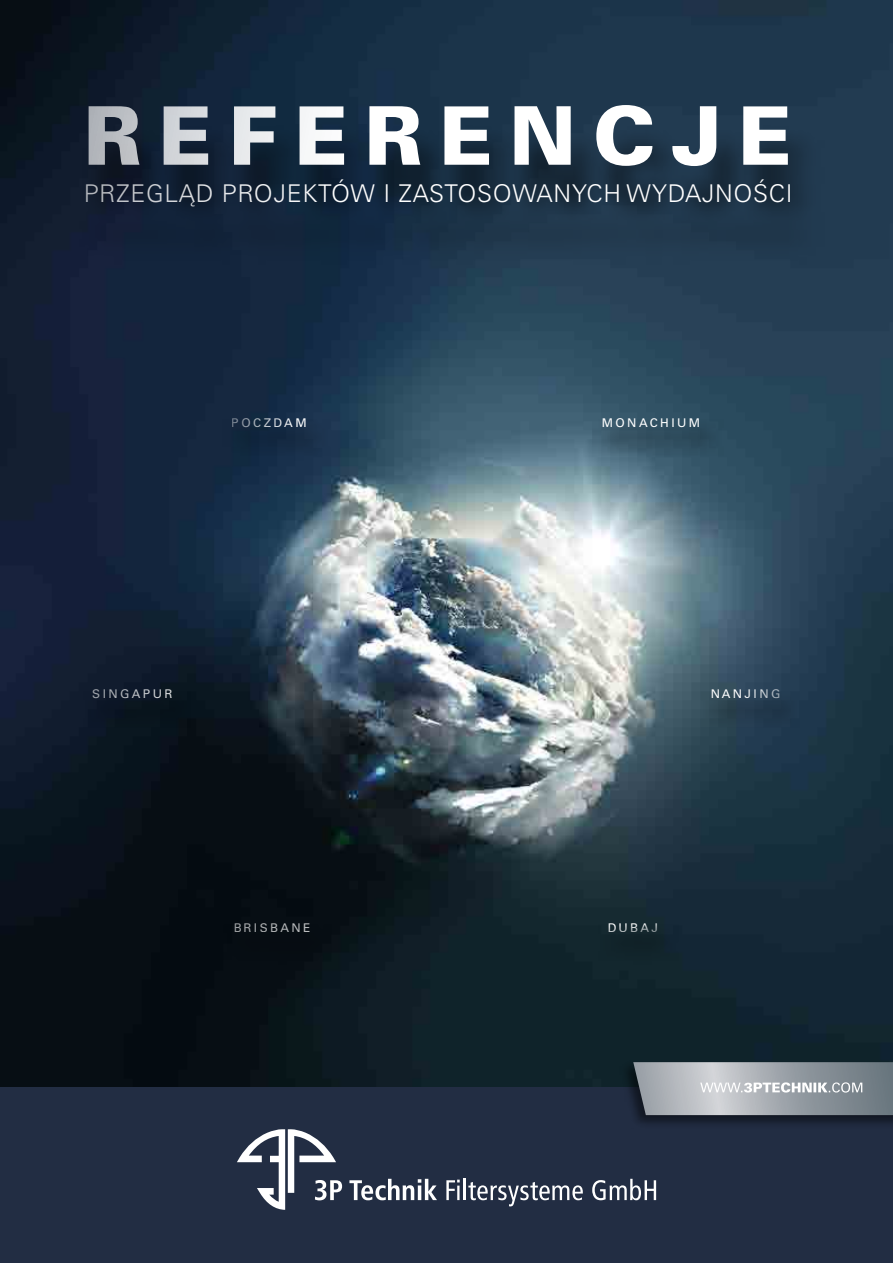
<style>
.page{position:relative;width:893px;height:1263px;background:#fff}
.page>*{position:absolute;margin:0;border:0;box-sizing:border-box;transform-origin:0 0}
.t1{font:900 81px "Univers LT Pro 75";letter-spacing:.2em;color:#fff}
.t2{font:300 24.45px "Univers LT Pro 45";letter-spacing:.03em;color:#fff}
.t3{font:12px "Univers LT Pro 55 Roman";letter-spacing:.2em;color:#fff}
</style>
<div class="page">
<img style="left:0;top:0;width:893px;height:1087px">
<div style="left:0;top:1087px;width:893px;height:176px;background:#222d43"></div>
<svg style="left:237px;top:1129px;width:105px;height:81px"></svg>
<svg style="left:349px;top:1179px;width:88px;height:21px"></svg>
<svg style="left:446px;top:1179px;width:14px;height:21px"></svg>
<hr style="left:464px;top:1179px;width:2px;height:21px;background:#fff">
<svg style="left:468px;top:1182px;width:115px;height:24px"></svg>
<svg style="left:592px;top:1179px;width:64px;height:21px"></svg>
<div style="left:619px;top:1059px;width:274px;height:70px;background:#000;opacity:.5"></div>
<svg style="left:633px;top:1062px;width:260px;height:53px;background:#9fa5ab"></svg>
<div style="left:79px;top:126px;width:745px;height:139px;background:#000;opacity:.5"></div>
<div style="left:222px;top:415px;width:108px;height:45px;background:linear-gradient(to right,#0f233a,#1b334f)"></div>
<div style="left:83px;top:687px;width:113px;height:45px;background:linear-gradient(to right,#0e192a,#061218)"></div>
<div style="left:224px;top:920px;width:110px;height:45px;background:#060d13"></div>
<div style="left:598px;top:920px;width:84px;height:45px;background:#12262d"></div>
<div style="left:701px;top:687px;width:104px;height:45px;background:linear-gradient(to right,#334b57,#1c344c)"></div>
<svg style="left:593px;top:415px;width:131px;height:45px;background:#365567"></svg>
<h1 class="t1" style="left:83px;top:79px;width:710px">REFERENCJE</h1>
<h2 class="t2" style="left:83px;top:177px;width:711px">PRZEGLĄD PROJEKTÓW I ZASTOSOWANYCH WYDAJNOŚCI</h2>
<p class="t3" style="left:232px;top:414px;width:76px">POCZDAM</p>
<p class="t3" style="left:602px;top:414px;width:100px">MONACHIUM</p>
<p class="t3" style="left:92px;top:686px;width:82px">SINGAPUR</p>
<p class="t3" style="left:710px;top:686px;width:72px">NANJING</p>
<p class="t3" style="left:233px;top:919px;width:79px">BRISBANE</p>
<p class="t3" style="left:607px;top:919px;width:52px">DUBAJ</p>
</div>
